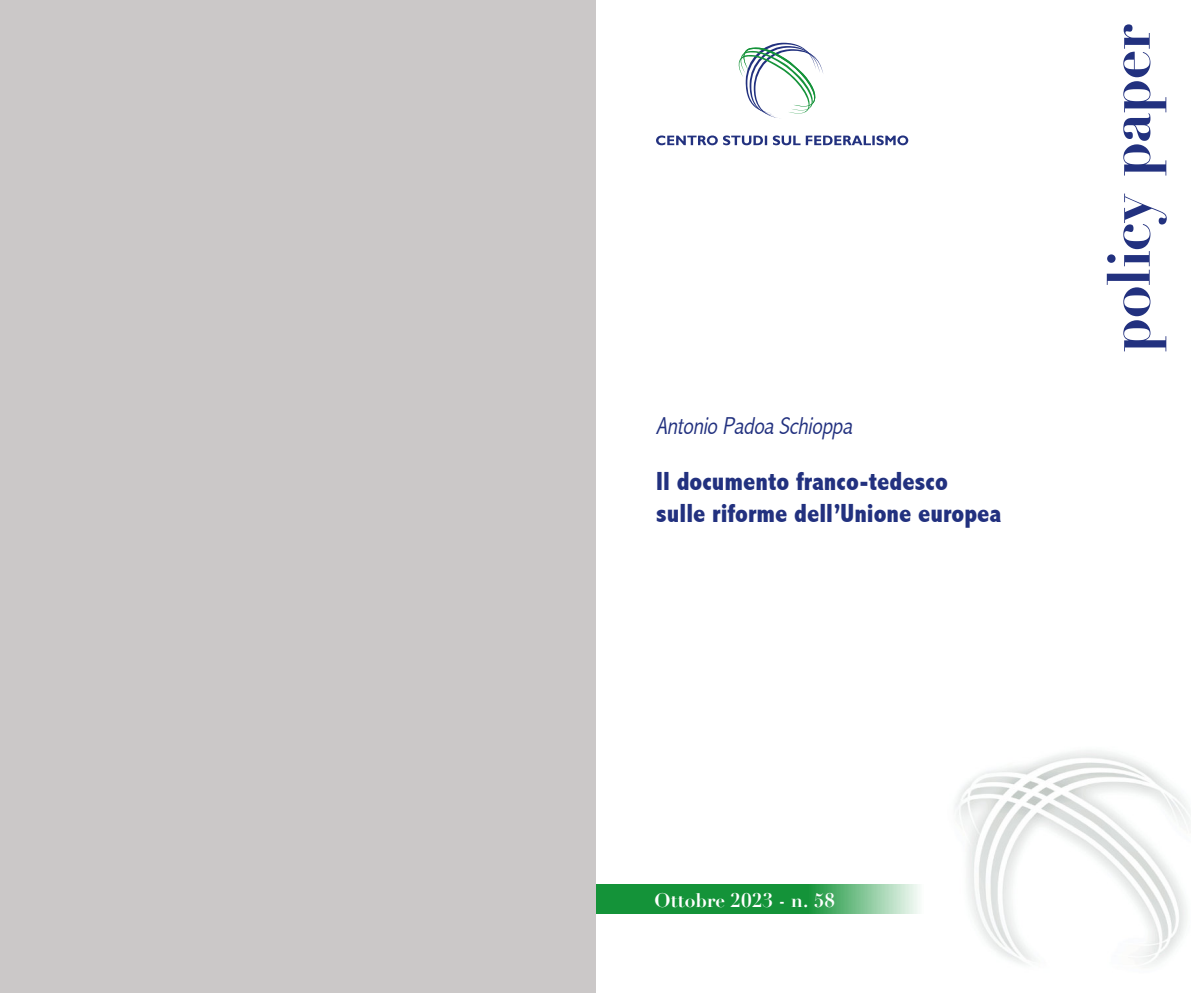
<style>
.page{position:relative;width:1191px;height:993px;background:#fff}
.page>*{position:absolute;margin:0;border:0;box-sizing:border-box;transform-origin:0 0}
.t1{font:800 condensed 26.25px/31.5px "Abadi";color:#22317f}
.t2{font:italic 300 condensed 24.5px "Abadi";color:#22317f}
.t3{font:700 19.25px "Didot";color:#fff}
</style>
<div class="page">
<svg style="left:738px;top:43px;width:85px;height:75px"></svg>
<svg style="left:595px;top:884px;width:325px;height:29px;background:#3ba559"></svg>
<img style="left:955px;top:750px;width:236px;height:216px">
<svg style="left:1107px;top:24px;width:59px;height:327px"></svg>
<svg style="left:656px;top:135px;width:252px;height:10px"></svg>
<div style="left:0;top:0;width:595px;height:992px;background:#cbc8c8"></div>
<p class="t2" style="left:656px;top:417px;width:201px">Antonio Padoa Schioppa</p>
<p class="t1" style="left:656px;top:468px;width:346px">Il documento franco-tedesco sulle riforme dell’Unione europea</p>
<p class="t3" style="left:654px;top:888px;width:182px">Ottobre 2023 - n. 58</p>
</div>
